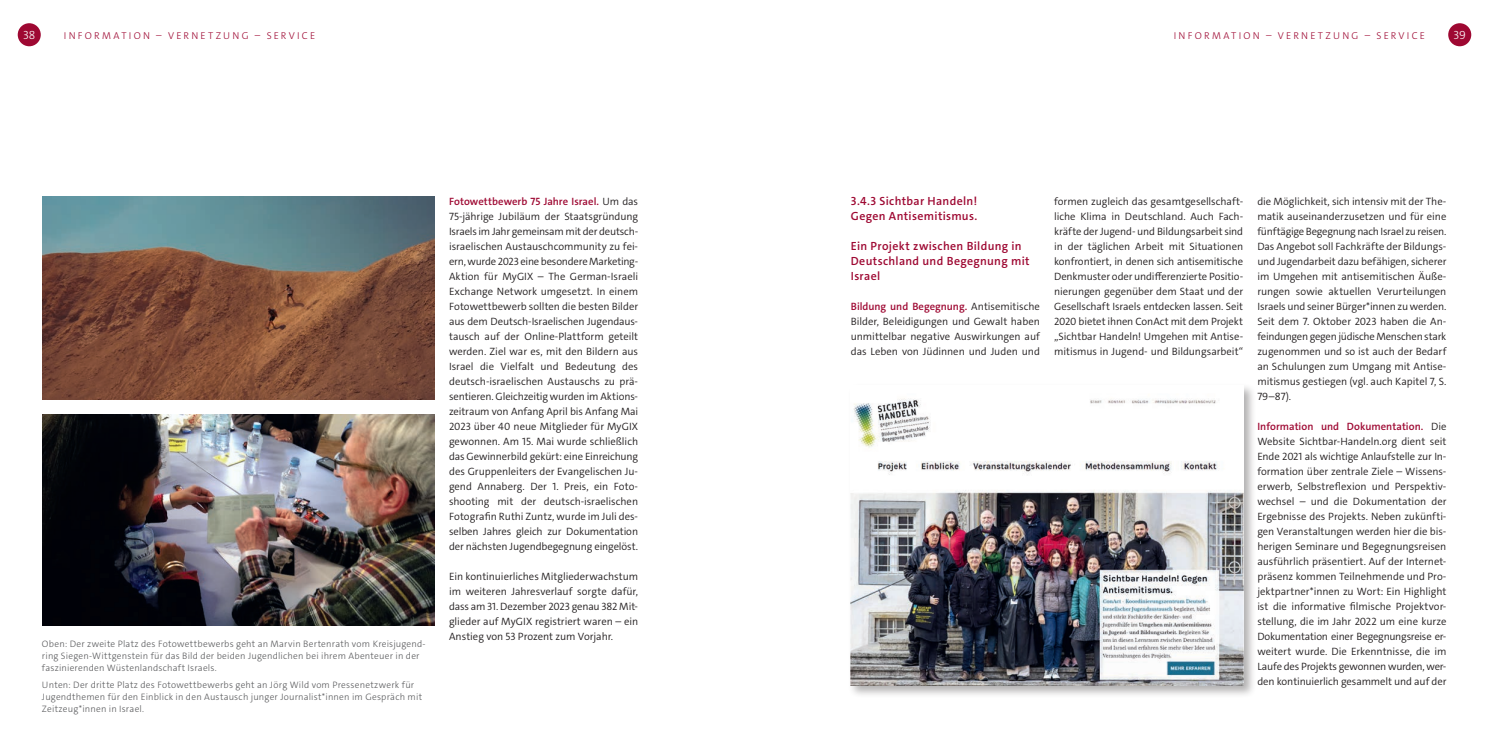
<style>
.page{position:relative;width:1489px;height:745px;background:#fff}
.page>*{position:absolute;margin:0;border:0;box-sizing:border-box;transform-origin:0 0}
.t1{font:600 11.88px/15px "The Sans E4 s";letter-spacing:.03em;color:#9e0832}
.t2{font:300 11.88px "The Sans E4 s";color:#fff}
.t3{font:300 10.62px/15px "The Sans E4 s";letter-spacing:-.005em;color:#231f20;text-align:justify}
.t4{font:300 10px "The Sans E4 s";letter-spacing:.225em;color:#9e0832}
.t5{font:300 9.38px/11.9px "The Sans E4 s";letter-spacing:.02em;color:#57585a}
.s1{font-weight:600;color:#9e0832}
</style>
<div class="page">
<div style="left:1447px;top:23px;width:23px;height:23px;background:#9e0832;border-radius:50%"></div>
<div style="left:18px;top:23px;width:23px;height:23px;background:#9e0832;border-radius:50%"></div>
<img style="left:43px;top:197px;width:392px;height:202px">
<img style="left:43px;top:414px;width:392px;height:210px">
<div style="left:848px;top:383px;width:407px;height:314px;background:#231f20;opacity:.35"></div>
<img style="left:850px;top:385px;width:393px;height:299px">
<p class="t2" style="left:23px;top:27px;width:14px">38</p>
<p class="t4" style="left:64px;top:29px;width:253px">INFORMATION – VERNETZUNG – SERVICE</p>
<p class="t4" style="left:1173px;top:29px;width:253px">INFORMATION – VERNETZUNG – SERVICE</p>
<p class="t2" style="left:1453px;top:27px;width:14px">39</p>
<p class="t5" style="left:42px;top:637px;width:385px">Oben: Der zweite Platz des Fotowettbewerbs geht an Marvin Bertenrath vom Kreisjugend&shy;ring Siegen-Wittgenstein für das Bild der beiden Jugendlichen bei ihrem Abenteuer in der faszinierenden Wüstenlandschaft Israels.</p>
<p class="t5" style="left:42px;top:678px;width:382px">Unten: Der dritte Platz des Fotowettbewerbs geht an Jörg Wild vom Pressenetzwerk für<br>Jugendthemen für den Einblick in den Austausch junger Journalist*innen im Gespräch mit<br>Zeitzeug*innen in Israel.</p>
<p class="t3" style="left:449px;top:193px;width:191px"><span class="s1">Fotowettbewerb 75 Jahre Israel.</span> Um das 75-jährige Jubiläum der Staatsgründung Israels im Jahr gemeinsam mit der deutsch&shy;israelischen Austauschcommunity zu fei&shy;ern, wurde 2023 eine besondere Marketing-Aktion für MyGIX – The German-Israeli Exchange Network umgesetzt. In einem Fotowettbewerb sollten die besten Bilder aus dem Deutsch-Israelischen Jugendaus&shy;tausch auf der Online-Plattform geteilt werden. Ziel war es, mit den Bildern aus Israel die Vielfalt und Bedeutung des deutsch-israelischen Austauschs zu prä&shy;sentieren. Gleichzeitig wurden im Aktions&shy;zeitraum von Anfang April bis Anfang Mai 2023 über 40 neue Mitglieder für MyGIX gewonnen. Am 15. Mai wurde schließlich das Gewinnerbild gekürt: eine Einreichung des Gruppenleiters der Evangelischen Ju&shy;gend Annaberg. Der 1. Preis, ein Foto&shy;shooting mit der deutsch-israelischen Fotografin Ruthi Zuntz, wurde im Juli des&shy;selben Jahres gleich zur Dokumentation der nächsten Jugendbegegnung eingelöst.</p>
<p class="t3" style="left:449px;top:568px;width:191px">Ein kontinuierliches Mitgliederwachstum im weiteren Jahresverlauf sorgte dafür, dass am 31. Dezember 2023 genau 382 Mit&shy;glieder auf MyGIX registriert waren – ein Anstieg von 53 Prozent zum Vorjahr.</p>
<p class="t1" style="left:850px;top:193px;width:128px">3.4.3 Sichtbar Handeln!<br>Gegen Antisemitismus.</p>
<p class="t1" style="left:850px;top:238px;width:180px">Ein Projekt zwischen Bildung in<br>Deutschland und Begegnung mit<br>Israel</p>
<p class="t3" style="left:850px;top:298px;width:190px"><span class="s1">Bildung und Begegnung.</span> Antisemitische Bilder, Beleidigungen und Gewalt haben unmittelbar negative Auswirkungen auf das Leben von Jüdinnen und Juden und</p>
<p class="t3" style="left:1054px;top:193px;width:190px">formen zugleich das gesamtgesellschaft&shy;liche Klima in Deutschland. Auch Fach&shy;kräfte der Jugend- und Bildungsarbeit sind in der täglichen Arbeit mit Situationen konfrontiert, in denen sich antisemitische Denkmuster oder undifferenzierte Positio&shy;nierungen gegenüber dem Staat und der Gesellschaft Israels entdecken lassen. Seit 2020 bietet ihnen ConAct mit dem Projekt „Sichtbar Handeln! Umgehen mit Antise&shy;mitismus in Jugend- und Bildungsarbeit“</p>
<p class="t3" style="left:1257px;top:193px;width:190px">die Möglichkeit, sich intensiv mit der The&shy;matik auseinanderzusetzen und für eine fünftägige Begegnung nach Israel zu reisen.<br>Das Angebot soll Fachkräfte der Bildungs&shy;und Jugendarbeit dazu befähigen, sicherer im Umgehen mit antisemitischen Äuße&shy;rungen sowie aktuellen Verurteilungen Israels und seiner Bürger*innen zu werden.<br>Seit dem 7. Oktober 2023 haben die An&shy;feindungen gegen jüdische Menschen stark zugenommen und so ist auch der Bedarf an Schulungen zum Umgang mit Antise&shy;mitismus gestiegen (vgl. auch Kapitel 7, S.<br>79–87).</p>
<p class="t3" style="left:1257px;top:418px;width:190px"><span class="s1">Information und Dokumentation.</span> Die Website Sichtbar-Handeln.org dient seit Ende 2021 als wichtige Anlaufstelle zur In&shy;formation über zentrale Ziele – Wissens&shy;erwerb, Selbstreflexion und Perspektiv&shy;wechsel – und die Dokumentation der Ergebnisse des Projekts. Neben zukünfti&shy;gen Veranstaltungen werden hier die bis&shy;herigen Seminare und Begegnungsreisen ausführlich präsentiert. Auf der Internet&shy;präsenz kommen Teilnehmende und Pro&shy;jektpartner*innen zu Wort: Ein Highlight ist die informative filmische Projektvor&shy;stellung, die im Jahr 2022 um eine kurze Dokumentation einer Begegnungsreise er&shy;weitert wurde. Die Erkenntnisse, die im Laufe des Projekts gewonnen wurden, wer&shy;den kontinuierlich gesammelt und auf der</p>
</div>
